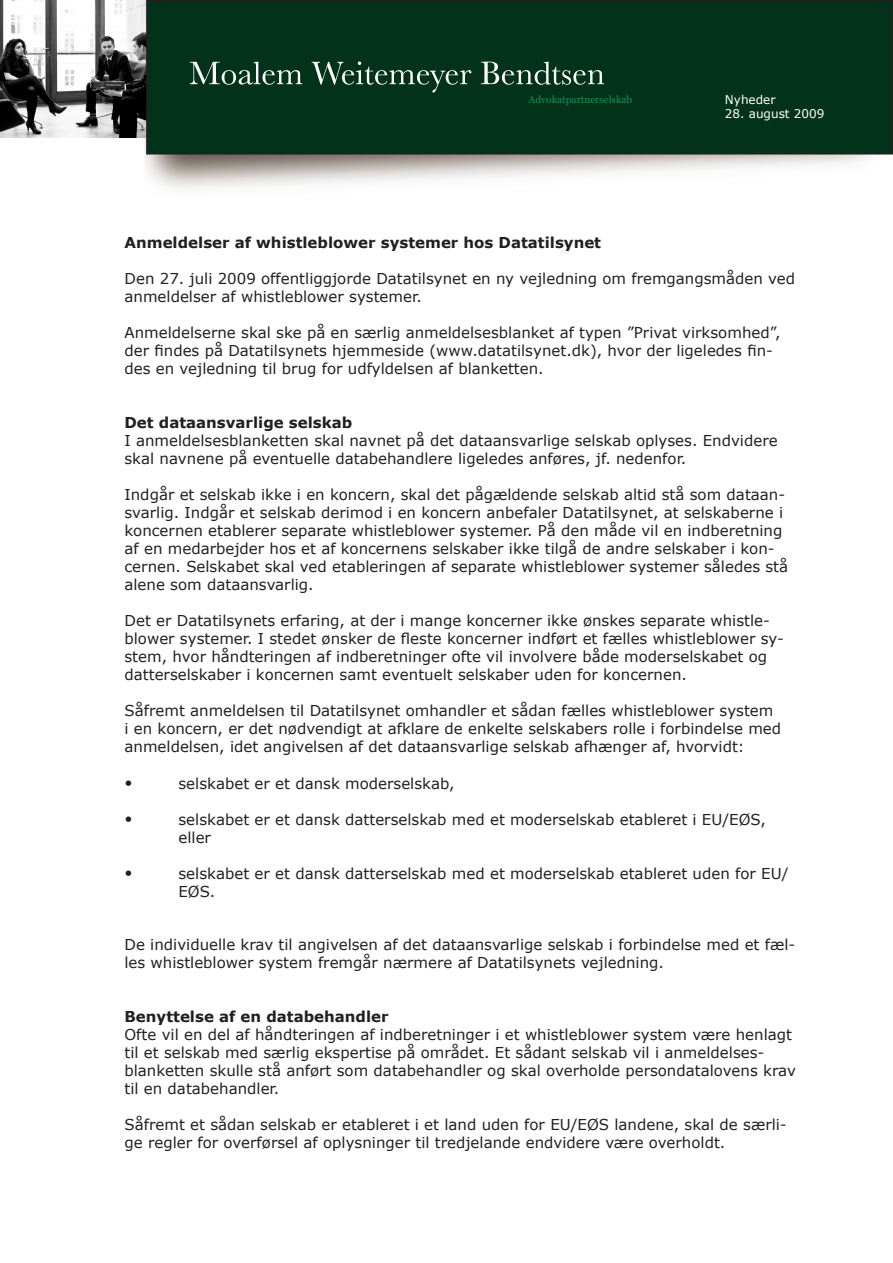
<style>
.page{position:relative;width:893px;height:1263px;background:#fff}
.page>*{position:absolute;margin:0;border:0;box-sizing:border-box;transform-origin:0 0}
.t1{font:15px/18px "Verdana";color:#231f20}
.t2{font:700 15px "Verdana";color:#231f20}
.t3{font:12px "Verdana";color:#fff}
.t4{font:10.2px "Georgia";color:#169459}
</style>
<div class="page">
<img style="left:144px;top:138px;width:749px;height:51px">
<img style="left:0;top:0;width:146px;height:138px">
<div style="left:147px;top:1px;width:745px;height:153px;background:#023219"></div>
<div style="left:146px;top:0;width:747px;height:154px;border:2px solid #231f20"></div>
<svg style="left:190px;top:62px;width:112px;height:23px"></svg>
<svg style="left:312px;top:62px;width:159px;height:30px"></svg>
<svg style="left:481px;top:62px;width:123px;height:23px"></svg>
<p class="t4" style="left:529px;top:93px;width:105px">Advokatpartnerselskab</p>
<p class="t3" style="left:725px;top:92px;width:52px">Nyheder</p>
<p class="t3" style="left:725px;top:106px;width:101px">28. august 2009</p>
<p class="t2" style="left:124px;top:233px;width:478px">Anmeldelser af whistleblower systemer hos Datatilsynet</p>
<p class="t1" style="left:124px;top:269px;width:672px">Den 27. juli 2009 offentliggjorde Datatilsynet en ny vejledning om fremgangsmåden ved anmeldelser af whistleblower systemer.</p>
<p class="t1" style="left:124px;top:323px;width:658px">Anmeldelserne skal ske på en særlig anmeldelsesblanket af typen ”Privat virksomhed”, der findes på Datatilsynets hjemmeside (www.datatilsynet.dk), hvor der ligeledes fin&shy;des en vejledning til brug for udfyldelsen af blanketten.</p>
<p class="t2" style="left:124px;top:413px;width:229px">Det dataansvarlige selskab</p>
<p class="t1" style="left:124px;top:431px;width:655px">I anmeldelsesblanketten skal navnet på det dataansvarlige selskab oplyses. Endvidere skal navnene på eventuelle databehandlere ligeledes anføres, jf. nedenfor.</p>
<p class="t1" style="left:124px;top:485px;width:665px">Indgår et selskab ikke i en koncern, skal det pågældende selskab altid stå som dataan&shy;svarlig. Indgår et selskab derimod i en koncern anbefaler Datatilsynet, at selskaberne i koncernen etablerer separate whistleblower systemer. På den måde vil en indberetning af en medarbejder hos et af koncernens selskaber ikke tilgå de andre selskaber i kon&shy;cernen. Selskabet skal ved etableringen af separate whistleblower systemer således stå alene som dataansvarlig.</p>
<p class="t1" style="left:124px;top:611px;width:661px">Det er Datatilsynets erfaring, at der i mange koncerner ikke ønskes separate whistle&shy;blower systemer. I stedet ønsker de fleste koncerner indført et fælles whistleblower sy&shy;stem, hvor håndteringen af indberetninger ofte vil involvere både moderselskabet og datterselskaber i koncernen samt eventuelt selskaber uden for koncernen.</p>
<p class="t1" style="left:124px;top:701px;width:658px">Såfremt anmeldelsen til Datatilsynet omhandler et sådan fælles whistleblower system i en koncern, er det nødvendigt at afklare de enkelte selskabers rolle i forbindelse med anmeldelsen, idet angivelsen af det dataansvarlige selskab afhænger af, hvorvidt:</p>
<p class="t1" style="left:124px;top:773px;width:10px">•</p>
<p class="t1" style="left:124px;top:809px;width:10px">•</p>
<p class="t1" style="left:178px;top:774px;width:278px">selskabet er et dansk moderselskab,</p>
<p class="t1" style="left:178px;top:810px;width:589px">selskabet er et dansk datterselskab med et moderselskab etableret i EU/EØS, eller</p>
<p class="t1" style="left:178px;top:864px;width:611px">selskabet er et dansk datterselskab med et moderselskab etableret uden for EU/<br>EØS.</p>
<p class="t1" style="left:124px;top:863px;width:10px">•</p>
<p class="t1" style="left:124px;top:935px;width:672px">De individuelle krav til angivelsen af det dataansvarlige selskab i forbindelse med et fæl&shy;les whistleblower system fremgår nærmere af Datatilsynets vejledning.</p>
<p class="t2" style="left:124px;top:1007px;width:266px">Benyttelse af en databehandler</p>
<p class="t1" style="left:124px;top:1025px;width:673px">Ofte vil en del af håndteringen af indberetninger i et whistleblower system være henlagt til et selskab med særlig ekspertise på området. Et sådant selskab vil i anmeldelses&shy;blanketten skulle stå anført som databehandler og skal overholde persondatalovens krav til en databehandler.</p>
<p class="t1" style="left:124px;top:1115px;width:664px">Såfremt et sådan selskab er etableret i et land uden for EU/EØS landene, skal de særli&shy;ge regler for overførsel af oplysninger til tredjelande endvidere være overholdt.</p>
</div>
